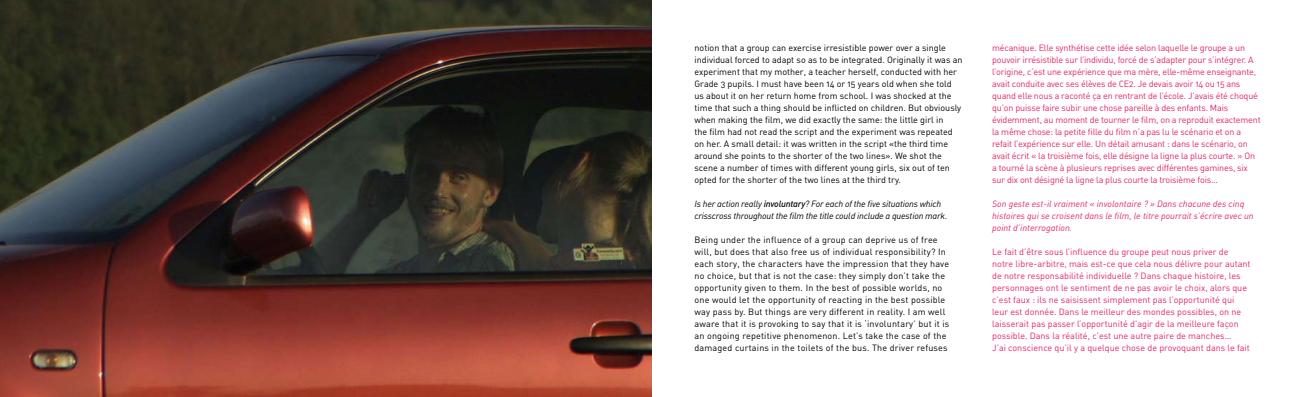
<style>
.page{position:relative;width:1304px;height:397px;background:#fff}
.page>*{position:absolute;margin:0;border:0;box-sizing:border-box;transform-origin:0 0}
.t1{font:9px/12px "DIN Regular Alternate";letter-spacing:-.02em;color:#e4255f}
.t2{font:9px/12px "DIN Regular Alternate";color:#000}
.t3{font:9px/12px "DIN Regular Alternate";letter-spacing:.02em;color:#000}
.t4{font:9px/12px "DIN Regular Alternate";color:#e4255f}
.t5{font:9px/12px "DIN Regular Italic Alt";color:#e4255f}
.t6{font:9px/12px "DIN Regular Italic Alt";letter-spacing:-.02em;color:#000}
.s1{font-family:"DIN Medium Italic Alt"}
</style>
<div class="page">
<img style="left:0;top:0;width:652px;height:397px">
<p class="t2" style="left:694px;top:42px;width:269px">notion that a group can exercise irresistible power over a single individual forced to adapt so as to be integrated. Originally it was an experiment that my mother, a teacher herself, conducted with her Grade 3 pupils. I must have been 14 or 15 years old when she told us about it on her return home from school. I was shocked at the time that such a thing should be inflicted on children. But obviously when making the film, we did exactly the same: the little girl in<br>the film had not read the script and the experiment was repeated on her. A small detail: it was written in the script «the third time around she points to the shorter of the two lines». We shot the scene a number of times with different young girls, six out of ten opted for the shorter of the two lines at the third try.</p>
<p class="t6" style="left:694px;top:198px;width:254px">Is her action really <span class="s1">involuntary</span>? For each of the five situations which crisscross throughout the film the title could include a question mark.</p>
<p class="t3" style="left:694px;top:234px;width:256px">Being under the influence of a group can deprive us of free will, but does that also free us of individual responsibility? In each story, the characters have the impression that they have no choice, but that is not the case: they simply don’t take the opportunity given to them. In the best of possible worlds, no one would let the opportunity of reacting in the best possible way pass by. But things are very different in reality. I am well aware that it is provoking to say that it is ‘involuntary’ but it is an ongoing repetitive phenomenon. Let’s take the case of the damaged curtains in the toilets of the bus. The driver refuses</p>
<p class="t1" style="left:992px;top:42px;width:270px">mécanique. Elle synthétise cette idée selon laquelle le groupe a un pouvoir irrésistible sur l’individu, forcé de s’adapter pour s’intégrer. A l’origine, c’est une expérience que ma mère, elle-même enseignante, avait conduite avec ses élèves de CE2. Je devais avoir 14 ou 15 ans quand elle nous a raconté ça en rentrant de l’école. J’avais été choqué qu’on puisse faire subir une chose pareille à des enfants. Mais évidemment, au moment de tourner le film, on a reproduit exactement la même chose: la petite fille du film n’a pas lu le scénario et on a refait l’expérience sur elle. Un détail amusant : dans le scénario, on avait écrit « la troisième fois, elle désigne la ligne la plus courte. » On a tourné la scène à plusieurs reprises avec différentes gamines, six sur dix ont désigné la ligne la plus courte la troisième fois…</p>
<p class="t5" style="left:992px;top:198px;width:263px">Son geste est-il vraiment « involontaire ? » Dans chacune des cinq histoires qui se croisent dans le film, le titre pourrait s’écrire avec un point d’interrogation.</p>
<p class="t4" style="left:992px;top:246px;width:260px">Le fait d’être sous l’influence du groupe peut nous priver de notre libre-arbitre, mais est-ce que cela nous délivre pour autant de notre responsabilité individuelle ? Dans chaque histoire, les personnages ont le sentiment de ne pas avoir le choix, alors que c’est faux : ils ne saisissent simplement pas l’opportunité qui leur est donnée. Dans le meilleur des mondes possibles, on ne laisserait pas passer l’opportunité d’agir de la meilleure façon possible. Dans la réalité, c’est une autre paire de manches…<br>J’ai conscience qu’il y a quelque chose de provoquant dans le fait</p>
</div>
